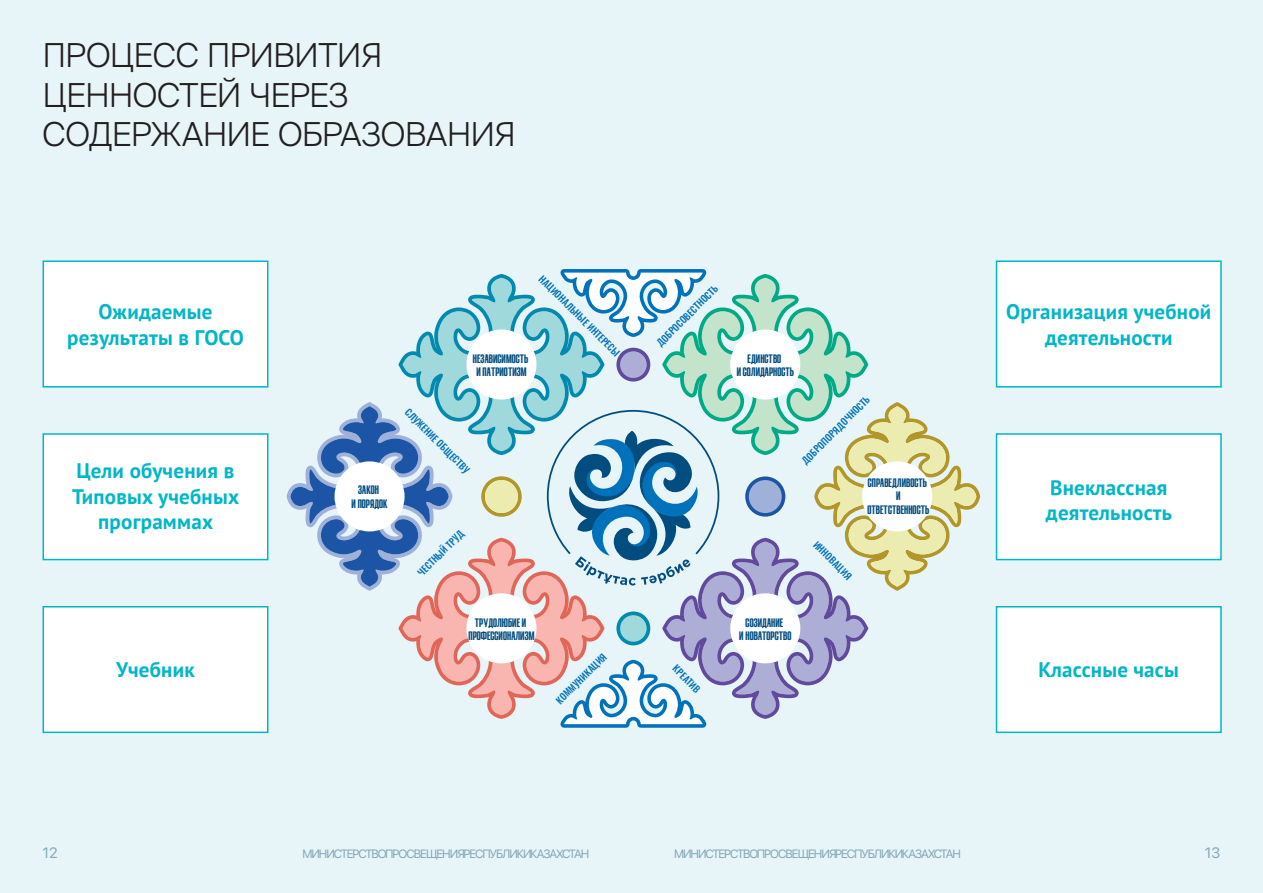
<style>
.page{position:relative;width:1263px;height:893px;background:#e7f5f8}
.page>*{position:absolute;margin:0;border:0;box-sizing:border-box;transform-origin:0 0}
.t1{font:300 33px/39.6px "Suisse Intl";letter-spacing:-.025em;color:#231f20}
.t2{font:700 21px/25.2px "PT Sans";letter-spacing:.01em;color:#00b6c8;text-align:center}
.t3{font:15px "SF Pro";color:#83a8b7}
.t4{font:12px "SF Pro";letter-spacing:-.085em;color:#83a8b7}
.t5{font:300 10.5px/13.4px "Library Sans";letter-spacing:.01em;color:#014d80;text-align:center}
.t6{font:500 9.45px "Oswald";color:#0071bb}
</style>
<div class="page">
<div style="left:996px;top:260px;width:226px;height:128px;background:#fff;border:2px solid #00b6c8"></div>
<div style="left:43px;top:260px;width:225px;height:128px;background:#fff;border:2px solid #00b6c8"></div>
<div style="left:996px;top:433px;width:226px;height:127px;background:#fff;border:2px solid #00b6c8"></div>
<div style="left:43px;top:433px;width:225px;height:127px;background:#fff;border:2px solid #00b6c8"></div>
<div style="left:996px;top:606px;width:226px;height:127px;background:#fff;border:2px solid #00b6c8"></div>
<div style="left:43px;top:606px;width:225px;height:127px;background:#fff;border:2px solid #00b6c8"></div>
<svg style="left:287px;top:269px;width:693px;height:458px"></svg>
<h1 class="t1" style="left:43px;top:36px;width:475px">ПРОЦЕСС ПРИВИТИЯ<br>ЦЕННОСТЕЙ ЧЕРЕЗ<br>СОДЕРЖАНИЕ ОБРАЗОВАНИЯ</h1>
<p class="t6" style="left:544px;top:273px;width:111px;rotate:45deg">НАЦИОНАЛЬНЫЕ ИНТЕРЕСЫ</p>
<p class="t6" style="left:655px;top:341px;width:83px;rotate:-45deg">ДОБРОСОВЕСТНОСТЬ</p>
<h2 class="t2" style="left:67px;top:299px;width:178px">Ожидаемые результаты в ГОСО</h2>
<h2 class="t2" style="left:1006px;top:299px;width:206px">Организация учебной деятельности</h2>
<p class="t5" style="left:473px;top:352px;width:57px">НЕЗАВИСИМОСТЬ<br>И ПАТРИОТИЗМ</p>
<p class="t5" style="left:737px;top:352px;width:59px">ЕДИНСТВО<br>И СОЛИДАРНОСТЬ</p>
<h2 class="t2" style="left:72px;top:458px;width:168px">Цели обучения в<br>Типовых учебных программах</h2>
<p class="t5" style="left:351px;top:484px;width:38px">ЗАКОН<br>И ПОРЯДОК</p>
<p class="t6" style="left:410px;top:407px;width:88px;rotate:45deg">СЛУЖЕНИЕ ОБЩЕСТВУ</p>
<p class="t6" style="left:416px;top:571px;width:61px;rotate:-45deg">ЧЕСТНЫЙ ТРУД</p>
<p class="t6" style="left:800px;top:459px;width:93px;rotate:-45deg">ДОБРОПОРЯДОЧНОСТЬ</p>
<p class="t6" style="left:819px;top:539px;width:51px;rotate:45deg">ИННОВАЦИЯ</p>
<p class="t5" style="left:867px;top:476px;width:63px">СПРАВЕДЛИВОСТЬ<br>И<br>ОТВЕТСТВЕННОСТЬ</p>
<p class="t5" style="left:468px;top:616px;width:67px">ТРУДОЛЮБИЕ И<br>ПРОФЕССИОНАЛИЗМ</p>
<p class="t5" style="left:739px;top:616px;width:54px">СОЗИДАНИЕ<br>И НОВАТОРСТВО</p>
<h2 class="t2" style="left:1046px;top:475px;width:128px;text-align:left">Внеклассная деятельность</h2>
<p class="t6" style="left:554px;top:699px;width:68px;rotate:-45deg">КОММУНИКАЦИЯ</p>
<h2 class="t2" style="left:116px;top:657px;width:80px">Учебник</h2>
<h2 class="t2" style="left:1038px;top:657px;width:142px">Классные часы</h2>
<p class="t6" style="left:678px;top:663px;width:35px;rotate:45deg">КРЕАТИВ</p>
<h3 class="t3" style="left:43px;top:844px;width:17px">12</h3>
<p class="t4" style="left:302px;top:847px;width:288px">МИНИСТЕРСТВО ПРОСВЕЩЕНИЯ РЕСПУБЛИКИ КАЗАХСТАН</p>
<p class="t4" style="left:674px;top:847px;width:288px">МИНИСТЕРСТВО ПРОСВЕЩЕНИЯ РЕСПУБЛИКИ КАЗАХСТАН</p>
<h3 class="t3" style="left:1205px;top:844px;width:17px">13</h3>
</div>
